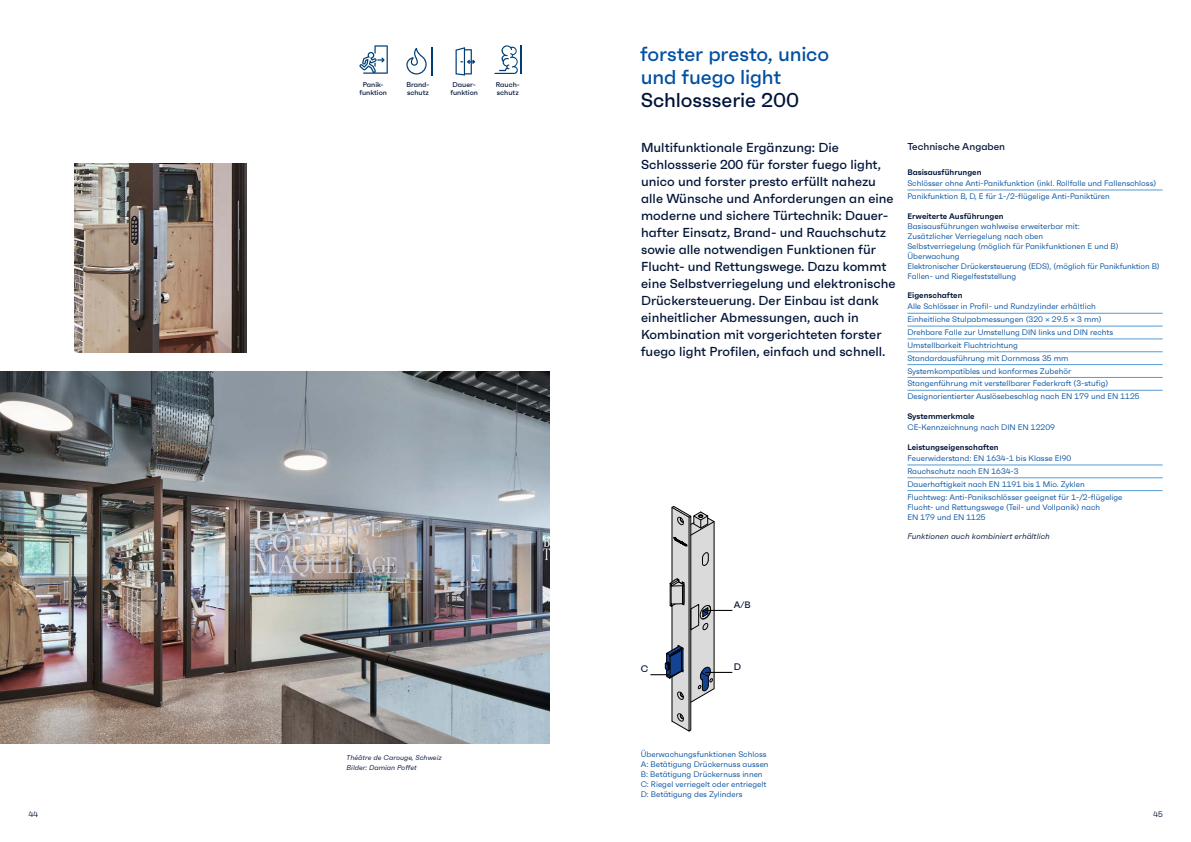
<style>
.page{position:relative;width:1191px;height:842px;background:#fff}
.page>*{position:absolute;margin:0;border:0;box-sizing:border-box;transform-origin:0 0}
.t1{font:500 20px/23px "Faktum";letter-spacing:-.005em;color:#004f9f}
.t2{font:500 20px "Faktum";letter-spacing:-.005em;color:#001437}
.t3{font:500 13px/17px "Faktum";color:#001437}
.t4{font:500 10px "Faktum";color:#001437}
.t5{font:500 9.5px "Faktum";color:#001437}
.t6{font:500 9.3px "Faktum";color:#001437}
.t7{font:8px/12.8px "Faktum";color:#004f9f}
.t8{font:600 8px "Faktum";color:#001437}
.t9{font:italic 8px "Faktum";color:#001437}
.t10{font:8px "Faktum";color:#001437}
.t11{font:500 7px/8px "Faktum";color:#001437}
.t12{font:italic 7px/10px "Faktum";color:#001437}
.s1{font-weight:400}
</style>
<div class="page">
<img style="left:0;top:372px;width:550px;height:372px">
<img style="left:74px;top:164px;width:172px;height:188px">
<svg style="left:650px;top:506px;width:82px;height:226px"></svg>
<svg style="left:406px;top:47px;width:26px;height:29px"></svg>
<svg style="left:359px;top:45px;width:29px;height:29px"></svg>
<svg style="left:455px;top:47px;width:20px;height:29px"></svg>
<svg style="left:494px;top:45px;width:27px;height:29px"></svg>
<hr style="left:907px;top:190px;width:255px;height:1px;background:#569ad4">
<hr style="left:907px;top:313px;width:255px;height:1px;background:#569ad4">
<hr style="left:907px;top:326px;width:255px;height:1px;background:#569ad4">
<hr style="left:907px;top:339px;width:255px;height:1px;background:#569ad4">
<hr style="left:907px;top:352px;width:255px;height:1px;background:#569ad4">
<hr style="left:907px;top:364px;width:255px;height:1px;background:#569ad4">
<hr style="left:907px;top:377px;width:255px;height:1px;background:#569ad4">
<hr style="left:907px;top:390px;width:255px;height:1px;background:#569ad4">
<hr style="left:907px;top:465px;width:255px;height:1px;background:#569ad4">
<hr style="left:907px;top:478px;width:255px;height:1px;background:#569ad4">
<hr style="left:907px;top:490px;width:255px;height:1px;background:#569ad4">
<p class="t11" style="left:359px;top:81px;width:29px;text-align:center">Panik&shy;funktion</p>
<p class="t11" style="left:450px;top:80px;width:29px;text-align:center">Dauer&shy;funktion</p>
<p class="t11" style="left:496px;top:81px;width:25px">Rauch&shy;schutz</p>
<p class="t11" style="left:406px;top:80px;width:25px">Brand&shy;schutz</p>
<p class="t12" style="left:347px;top:752px;width:97px">Théâtre de Carouge, Schweiz<br>Bilder: Damian Poffet</p>
<h1 class="t1" style="left:640px;top:43px;width:191px">forster presto, unico und fuego light</h1>
<h1 class="t2" style="left:640px;top:88px;width:160px">Schlossserie 200</h1>
<p class="t3" style="left:641px;top:139px;width:256px">Multifunktionale Ergänzung: Die Schlossserie 200 für forster fuego light, unico und forster presto erfüllt nahezu alle Wünsche und Anforderungen an eine moderne und sichere Türtechnik: Dauer&shy;hafter Einsatz, Brand- und Rauchschutz sowie alle notwendigen Funktionen für Flucht- und Rettungswege. Dazu kommt eine Selbstverriegelung und elektronische Drückersteuerung. Der Einbau ist dank einheitlicher Abmessungen, auch in Kombination mit vorgerichteten forster fuego light Profilen, einfach und schnell.</p>
<p class="t4" style="left:907px;top:140px;width:99px">Technische Angaben</p>
<p class="t8" style="left:907px;top:167px;width:76px">Basisausführungen</p>
<p class="t7" style="left:907px;top:177px;width:250px">Schlösser ohne Anti-Panikfunktion (inkl. Rollfalle und Fallenschloss)<br>Panikfunktion B, D, E für 1-/2-flügelige Anti-Paniktüren</p>
<p class="t8" style="left:907px;top:211px;width:98px">Erweiterte Ausführungen</p>
<p class="t7" style="left:907px;top:221px;width:254px;line-height:10px">Basisausführungen wahlweise erweiterbar mit:<br>Zusätzlicher Verriegelung nach oben<br>Selbstverriegelung (möglich für Panikfunktionen E und B)<br>Überwachung<br>Elektronischer Drückersteuerung (EDS), (möglich für Panikfunktion B)<br>Fallen- und Riegelfeststellung</p>
<p class="t8" style="left:907px;top:290px;width:57px">Eigenschaften</p>
<p class="t7" style="left:907px;top:300px;width:234px">Alle Schlösser in Profil- und Rundzylinder erhältlich Einheitliche Stulpabmessungen (320 × 29.5 × 3 mm)<br>Drehbare Falle zur Umstellung DIN links und DIN rechts Umstellbarkeit Fluchtrichtung<br>Standardausführung mit Dornmass 35 mm Systemkompatibles und konformes Zubehör<br>Stangenführung mit verstellbarer Federkraft (3-stufig)<br>Designorientierter Auslösebeschlag nach EN 179 und EN 1125</p>
<p class="t8" style="left:907px;top:411px;width:69px">Systemmerkmale</p>
<p class="t7" style="left:907px;top:421px;width:149px">CE-Kennzeichnung nach DIN EN 12209</p>
<p class="t8" style="left:907px;top:442px;width:93px">Leistungseigenschaften</p>
<p class="t7" style="left:907px;top:452px;width:217px">Feuerwiderstand: EN 1634-1 bis Klasse EI90<br>Rauchschutz nach EN 1634-3<br>Dauerhaftigkeit nach EN 1191 bis 1 Mio. Zyklen Fluchtweg: Anti-Panikschlösser geeignet für 1-/2-flügelige</p>
<p class="t7" style="left:907px;top:502px;width:194px;line-height:10px">Flucht- und Rettungswege (Teil- und Vollpanik) nach<br>EN 179 und EN 1125</p>
<p class="t9" style="left:907px;top:532px;width:144px">Funktionen auch kombiniert erhältlich</p>
<p class="t6" style="left:734px;top:599px;width:18px">A<span class="s1">/</span>B</p>
<p class="t5" style="left:641px;top:663px;width:9px">C</p>
<p class="t5" style="left:734px;top:661px;width:9px">D</p>
<p class="t7" style="left:641px;top:749px;width:129px;line-height:10px">Überwachungsfunktionen Schloss A: Betätigung Drückernuss aussen B: Betätigung Drückernuss innen C: Riegel verriegelt oder entriegelt D: Betätigung des Zylinders</p>
<p class="t10" style="left:28px;top:810px;width:11px">44</p>
<p class="t10" style="left:1153px;top:810px;width:11px">45</p>
</div>
